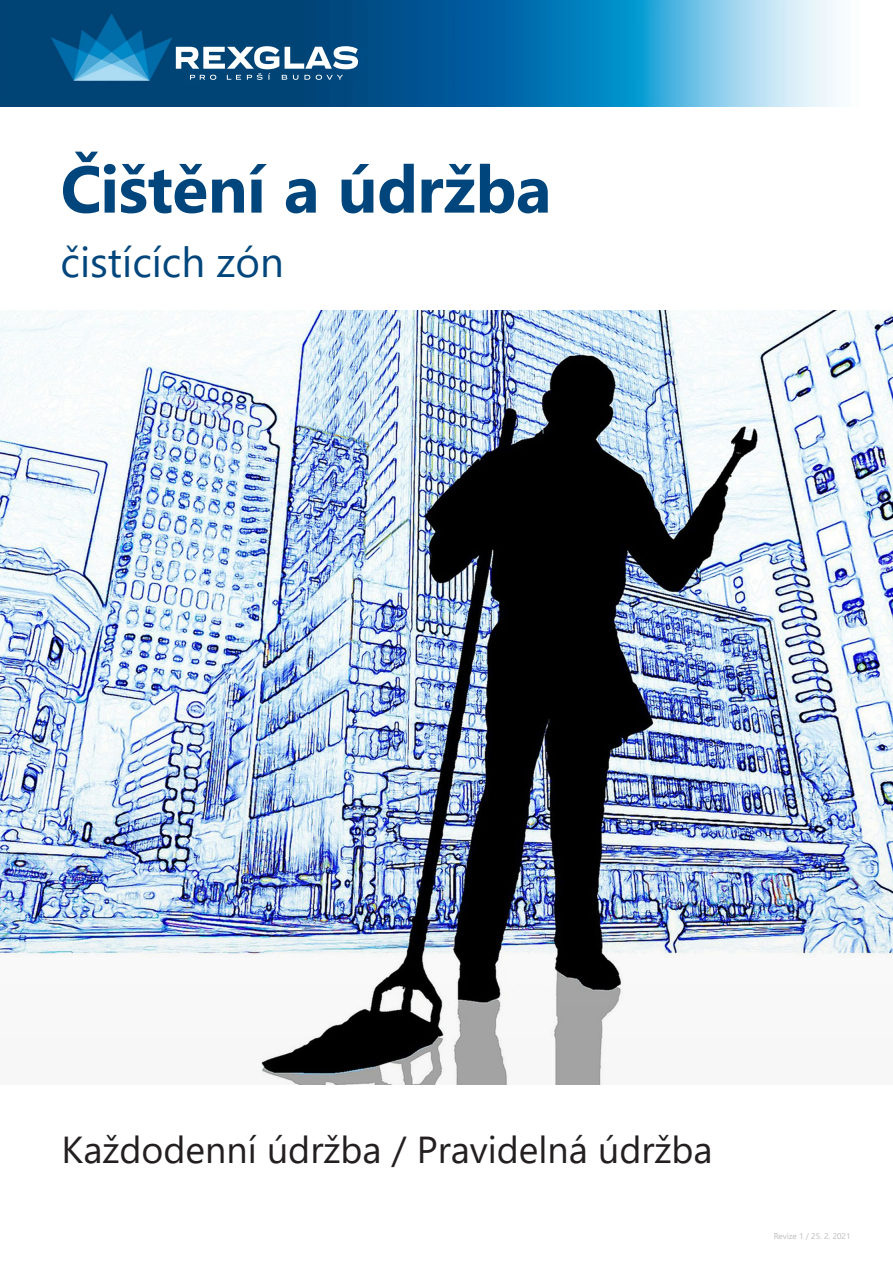
<style>
.page{position:relative;width:893px;height:1263px;background:#fff}
.page>*{position:absolute;margin:0;border:0;box-sizing:border-box;transform-origin:0 0}
.Nadpis{font:700 66px "Segoe UI";letter-spacing:-.01em;color:#00467c}
.Nadpis-2{font:42px "Segoe UI";color:#00467c}
.Text{font:37.5px "Segoe UI";color:#231f20}
.RAL{font:8.25px "Segoe UI";color:#bcbdc0}
</style>
<div class="page">
<img style="left:0;top:310px;width:893px;height:774px">
<img style="left:0;top:0;width:836px;height:106px">
<svg style="left:176px;top:46px;width:182px;height:34px"></svg>
<p class="Nadpis" style="left:61px;top:127px;width:492px">Čištění a údržba</p>
<p class="Nadpis-2" style="left:61px;top:223px;width:225px">čistících zón</p>
<p class="Text" style="left:62px;top:1114px;width:652px">Každodenní údržba / Pravidelná údržba</p>
<p class="RAL" style="left:774px;top:1228px;width:78px">Revize 1 / 25. 2. 2021</p>
</div>
